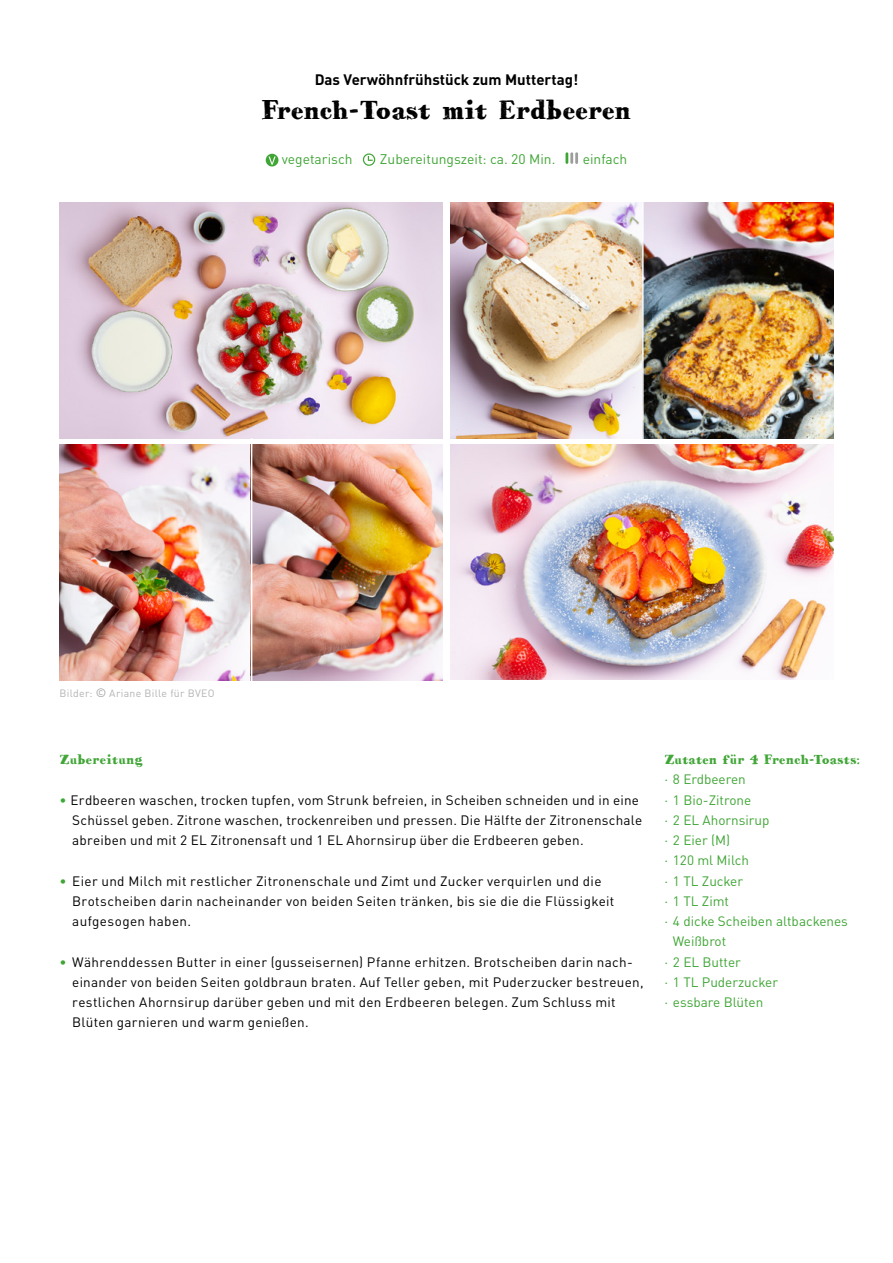
<style>
.page{position:relative;width:893px;height:1263px;background:#fff}
.page>*{position:absolute;margin:0;border:0;box-sizing:border-box;transform-origin:0 0}
.t1{font:27px "HVD Bodedo";letter-spacing:-.015em;color:#000}
.t2{font:700 15px "DIN";color:#000}
.t3{font:13.8px "DIN Pro";color:#3fa535}
.t4{font:13.5px/20.2px "DIN Pro";letter-spacing:.02em;color:#000}
.t5{font:13.5px "DIN Pro";color:#3fa535}
.t6{font:13.5px "HVD Bodedo";color:#3fa535}
.t7{font:10.5px "DIN Pro";letter-spacing:.03em;color:#b3b2b2}
.s1{font-size:12px;color:#9d9d9c}
.s2{color:#3aaa35}
.s3{color:#3fa535}
</style>
<div class="page">
<img style="left:60px;top:203px;width:382px;height:235px">
<div style="left:266px;top:154px;width:12px;height:12px;background:#3fa535;border-radius:50%"></div>
<svg style="left:269px;top:157px;width:7px;height:8px"></svg>
<svg style="left:363px;top:153px;width:12px;height:13px"></svg>
<svg style="left:565px;top:152px;width:13px;height:12px"></svg>
<img style="left:451px;top:445px;width:382px;height:234px">
<img style="left:60px;top:445px;width:191px;height:235px">
<img style="left:252px;top:445px;width:190px;height:235px">
<img style="left:451px;top:203px;width:191px;height:235px">
<img style="left:644px;top:203px;width:189px;height:235px">
<p class="t2" style="left:315px;top:70px;width:265px">Das Verwöhnfrühstück zum Muttertag!</p>
<h1 class="t1" style="left:261px;top:93px;width:372px">French-Toast mit Erdbeeren</h1>
<p class="t3" style="left:282px;top:148px;width:72px">vegetarisch</p>
<p class="t3" style="left:380px;top:148px;width:177px">Zubereitungszeit: ca. 20 Min.</p>
<p class="t3" style="left:583px;top:148px;width:46px">einfach</p>
<p class="t7" style="left:60px;top:685px;width:157px">Bilder: <span class="s1">©</span> Ariane Bille für BVEO</p>
<p class="t6" style="left:60px;top:751px;width:85px">Zubereitung</p>
<p class="t4" style="left:72px;top:788px;width:571px;text-indent:-13px"><span class="s2">•</span> Erdbeeren waschen, trocken tupfen, vom Strunk befreien, in Scheiben schneiden und in eine<br>Schüssel geben. Zitrone waschen, trockenreiben und pressen. Die Hälfte der Zitronenschale abreiben und mit 2 EL Zitronensaft und 1 EL Ahornsirup über die Erdbeeren geben.</p>
<p class="t4" style="left:72px;top:869px;width:544px;text-indent:-13px"><span class="s3">•</span> Eier und Milch mit restlicher Zitronenschale und Zimt und Zucker verquirlen und die<br>Brotscheiben darin nacheinander von beiden Seiten tränken, bis sie die die Flüssigkeit aufgesogen haben.</p>
<p class="t4" style="left:72px;top:950px;width:573px;text-indent:-13px"><span class="s3">•</span> Währenddessen Butter in einer (gusseisernen) Pfanne erhitzen. Brotscheiben darin nach&shy;einander von beiden Seiten goldbraun braten. Auf Teller geben, mit Puderzucker bestreuen, restlichen Ahornsirup darüber geben und mit den Erdbeeren belegen. Zum Schluss mit Blüten garnieren und warm genießen.</p>
<p class="t6" style="left:664px;top:751px;width:197px">Zutaten für 4 French-Toasts:</p>
<p class="t5" style="left:664px;top:769px;width:83px">· 8 Erdbeeren</p>
<p class="t5" style="left:664px;top:789px;width:88px">· 1 Bio-Zitrone</p>
<p class="t5" style="left:664px;top:809px;width:107px">· 2 EL Ahornsirup</p>
<p class="t5" style="left:664px;top:830px;width:67px">· 2 Eier (M)</p>
<p class="t5" style="left:664px;top:850px;width:86px">· 120 ml Milch</p>
<p class="t5" style="left:664px;top:870px;width:80px">· 1 TL Zucker</p>
<p class="t5" style="left:664px;top:890px;width:66px">· 1 TL Zimt</p>
<p class="t5" style="left:664px;top:911px;width:185px">· 4 dicke Scheiben altbackenes</p>
<p class="t5" style="left:673px;top:931px;width:55px">Weißbrot</p>
<p class="t5" style="left:664px;top:951px;width:78px">· 2 EL Butter</p>
<p class="t5" style="left:664px;top:971px;width:115px">· 1 TL Puderzucker</p>
<p class="t5" style="left:664px;top:992px;width:100px">· essbare Blüten</p>
</div>
